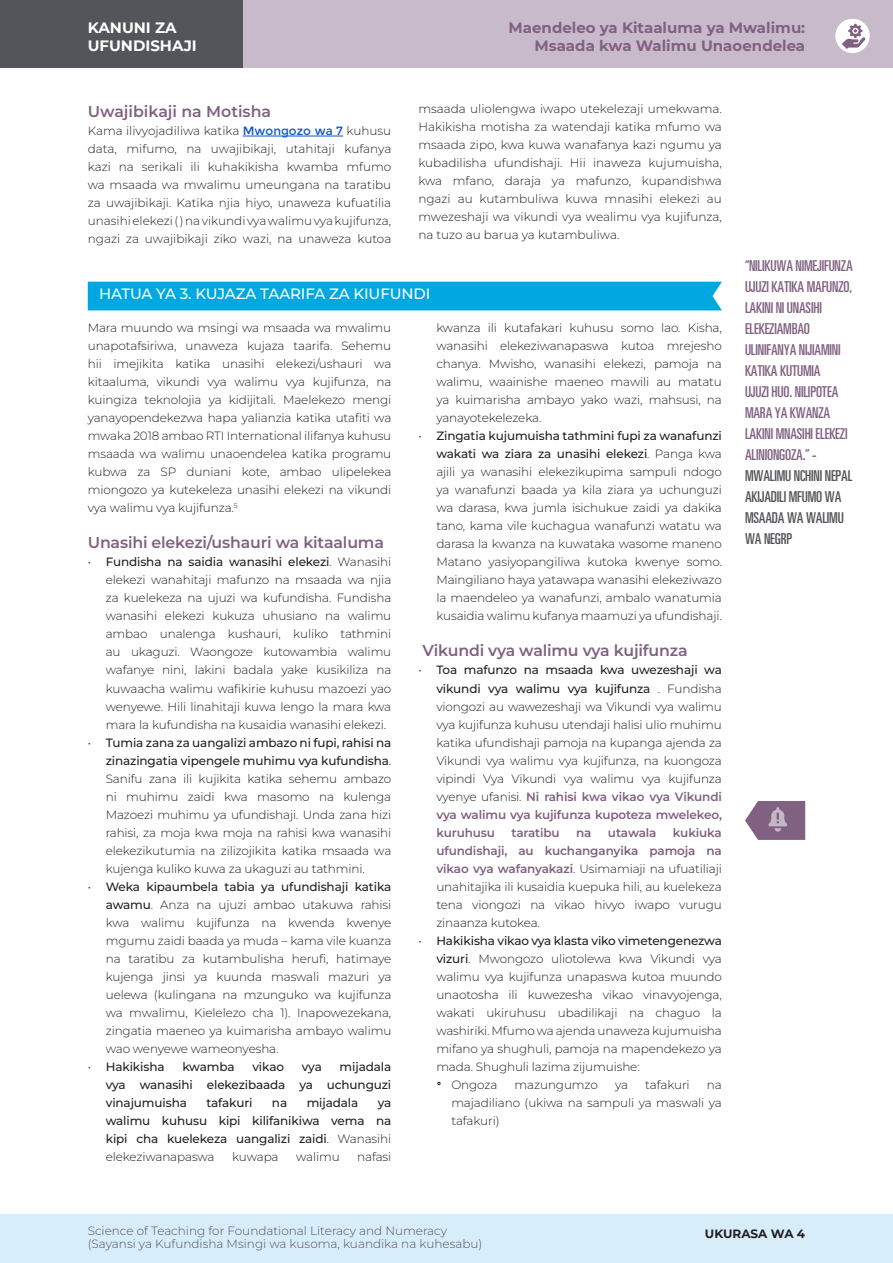
<style>
.page{position:relative;width:893px;height:1263px;background:#fff}
.page>*{position:absolute;margin:0;border:0;box-sizing:border-box;transform-origin:0 0}
.PED_SH{font:600 15.75px "Montserrat";letter-spacing:-.01em;color:#816182}
.PED_head{font:ultra-condensed 15px/21px "Univers LT Std";letter-spacing:-.01em;color:#816182}
.t1{font:700 15px/18px "Montserrat";color:#816182;text-align:right}
.PED_head-2{font:500 15px "Montserrat";letter-spacing:-.01em;color:#fff}
.t2{font:700 15px/18px "Montserrat";color:#fff}
.PED_bullet{font:300 12px/18px "Montserrat";letter-spacing:-.01em;color:#231f20;text-align:justify}
.PED_body{font:300 12px/18px "Montserrat";letter-spacing:-.01em;color:#231f20;text-align:justify}
.PED_bullet-2{font:500 12px/18px "Montserrat";letter-spacing:-.01em;color:#231f20;text-align:justify}
.t3{font:300 12px "Montserrat";color:#54555a}
.PED_bullet-3{font:600 12px "Montserrat";letter-spacing:-.01em;color:#816182}
.t4{font:700 12px "Montserrat";color:#231f20}
.s1{font-weight:400;color:#15c}
.s2{font-weight:500}
.s3{font-weight:300}
.s4{font-weight:600;color:#816182}
.s5{font-size:18.75px}
.s6{color:#54555a}
</style>
<div class="page">
<div style="left:0;top:0;width:893px;height:67px;background:#c9bacb"></div>
<div style="left:0;top:0;width:242px;height:67px;background:#54555a"></div>
<div style="left:0;top:1214px;width:893px;height:49px;background:#d7edfa"></div>
<div style="left:835px;top:19px;width:35px;height:34px;background:#fff;border-radius:50%"></div>
<svg style="left:842px;top:24px;width:23px;height:25px"></svg>
<hr style="left:243px;top:136px;width:100px;height:1px;background:#15c">
<svg style="left:745px;top:801px;width:60px;height:39px;background:#957a96"></svg>
<div style="left:88px;top:282px;width:634px;height:28px;background:#00a8e2"></div>
<p class="t2" style="left:88px;top:18px;width:111px">KANUNI ZA<br>UFUNDISHAJI</p>
<p class="PED_SH" style="left:88px;top:100px;width:185px">Uwajibikaji na Motisha</p>
<p class="PED_body" style="left:88px;top:121px;width:305px">Kama ilivyojadiliwa katika <span class="s1">Mwongozo wa 7</span> kuhusu data, mifumo, na uwajibikaji, utahitaji kufanya kazi na serikali ili kuhakikisha kwamba mfumo wa msaada wa mwalimu umeungana na taratibu za uwajibikaji. Katika njia hiyo, unaweza kufuatilia unasihi elekezi ( ) na vikundi vya walimu vya kujifunza, ngazi za uwajibikaji ziko wazi, na unaweza kutoa</p>
<p class="t1" style="left:508px;top:18px;width:298px">Maendeleo ya Kitaaluma ya Mwalimu:<br>Msaada kwa Walimu Unaoendelea</p>
<p class="PED_body" style="left:418px;top:99px;width:305px">msaada uliolengwa iwapo utekelezaji umekwama.<br>Hakikisha motisha za watendaji katika mfumo wa msaada zipo, kwa kuwa wanafanya kazi ngumu ya kubadilisha ufundishaji. Hii inaweza kujumuisha, kwa mfano, daraja ya mafunzo, kupandishwa ngazi au kutambuliwa kuwa mnasihi elekezi au mwezeshaji wa vikundi vya wealimu vya kujifunza, na tuzo au barua ya kutambuliwa.</p>
<p class="PED_head-2" style="left:99px;top:284px;width:333px">HATUA YA 3. KUJAZA TAARIFA ZA KIUFUNDI</p>
<p class="PED_body" style="left:88px;top:319px;width:305px">Mara muundo wa msingi wa msaada wa mwalimu unapotafsiriwa, unaweza kujaza taarifa. Sehemu hii imejikita katika unasihi elekezi/ushauri wa kitaaluma, vikundi vya walimu vya kujifunza, na kuingiza teknolojia ya kidijitali. Maelekezo mengi yanayopendekezwa hapa yalianzia katika utafiti wa mwaka 2018 ambao RTI International ilifanya kuhusu msaada wa walimu unaoendelea katika programu kubwa za SP duniani kote, ambao ulipelekea miongozo ya kutekeleza unasihi elekezi na vikundi vya walimu vya kujifunza.<sup>5</sup></p>
<p class="PED_SH" style="left:88px;top:532px;width:298px">Unasihi elekezi/ushauri wa kitaaluma</p>
<p class="PED_bullet" style="left:106px;top:553px;width:287px;text-indent:-18px">• <span class="s2">Fundisha na saidia wanasihi elekezi</span>. Wanasihi elekezi wanahitaji mafunzo na msaada wa njia za kuelekeza na ujuzi wa kufundisha. Fundisha wanasihi elekezi kukuza uhusiano na walimu ambao unalenga kushauri, kuliko tathmini au ukaguzi. Waongoze kutowambia walimu wafanye nini, lakini badala yake kusikiliza na kuwaacha walimu wafikirie kuhusu mazoezi yao wenyewe. Hili linahitaji kuwa lengo la mara kwa mara la kufundisha na kusaidia wanasihi elekezi.</p>
<p class="PED_bullet" style="left:106px;top:733px;width:287px;text-indent:-18px">• <span class="s2">Tumia zana za uangalizi ambazo ni fupi, rahisi na zinazingatia vipengele muhimu vya kufundisha</span>.<br>Sanifu zana ili kujikita katika sehemu ambazo ni muhimu zaidi kwa masomo na kulenga Mazoezi muhimu ya ufundishaji. Unda zana hizi rahisi, za moja kwa moja na rahisi kwa wanasihi elekezikutumia na zilizojikita katika msaada wa kujenga kuliko kuwa za ukaguzi au tathmini.</p>
<p class="PED_bullet" style="left:106px;top:877px;width:287px;text-indent:-18px">• <span class="s2">Weka kipaumbela tabia ya ufundishaji katika awamu</span>. Anza na ujuzi ambao utakuwa rahisi kwa walimu kujifunza na kwenda kwenye mgumu zaidi baada ya muda – kama vile kuanza na taratibu za kutambulisha herufi, hatimaye kujenga jinsi ya kuunda maswali mazuri ya uelewa (kulingana na mzunguko wa kujifunza wa mwalimu, Kielelezo cha 1). Inapowezekana, zingatia maeneo ya kuimarisha ambayo walimu wao wenyewe wameonyesha.</p>
<p class="PED_bullet-2" style="left:88px;top:1057px;width:78px"><span class="s3">•</span> Hakikisha</p>
<p class="PED_bullet-2" style="left:182px;top:1057px;width:54px">kwamba</p>
<p class="PED_bullet-2" style="left:252px;top:1057px;width:33px">vikao</p>
<p class="PED_bullet-2" style="left:302px;top:1057px;width:22px">vya</p>
<p class="PED_bullet-2" style="left:106px;top:1057px;width:287px;text-indent:234px">mijadala vya wanasihi elekezibaada ya uchunguzi vinajumuisha</p>
<p class="PED_bullet-2" style="left:206px;top:1093px;width:48px">tafakuri</p>
<p class="PED_bullet-2" style="left:272px;top:1093px;width:17px">na</p>
<p class="PED_bullet-2" style="left:307px;top:1093px;width:53px">mijadala</p>
<p class="PED_bullet-2" style="left:106px;top:1093px;width:287px;text-indent:272px">ya walimu kuhusu kipi kilifanikiwa vema na kipi cha kuelekeza uangalizi zaidi<span class="s3">. Wanasihi elekeziwanapaswa</span></p>
<p class="PED_bullet" style="left:232px;top:1147px;width:48px">kuwapa</p>
<p class="PED_bullet" style="left:296px;top:1147px;width:45px">walimu</p>
<p class="PED_bullet" style="left:357px;top:1147px;width:36px">nafasi</p>
<p class="PED_bullet" style="left:436px;top:319px;width:287px">kwanza ili kutafakari kuhusu somo lao. Kisha, wanasihi elekeziwanapaswa kutoa mrejesho chanya. Mwisho, wanasihi elekezi, pamoja na walimu, waainishe maeneo mawili au matatu ya kuimarisha ambayo yako wazi, mahsusi, na yanayotekelezeka.</p>
<p class="PED_bullet" style="left:436px;top:427px;width:287px;text-indent:-18px">• <span class="s2">Zingatia kujumuisha tathmini fupi za wanafunzi wakati wa ziara za unasihi elekezi</span>. Panga kwa ajili ya wanasihi elekezikupima sampuli ndogo ya wanafunzi baada ya kila ziara ya uchunguzi wa darasa, kwa jumla isichukue zaidi ya dakika tano, kama vile kuchagua wanafunzi watatu wa darasa la kwanza na kuwataka wasome maneno Matano yasiyopangiliwa kutoka kwenye somo.<br>Maingiliano haya yatawapa wanasihi elekeziwazo la maendeleo ya wanafunzi, ambalo wanatumia kusaidia walimu kufanya maamuzi ya ufundishaji.</p>
<p class="PED_SH" style="left:422px;top:640px;width:267px">Vikundi vya walimu vya kujifunza</p>
<p class="PED_bullet" style="left:436px;top:661px;width:287px;text-indent:-18px">• <span class="s2">Toa mafunzo na msaada kwa uwezeshaji wa vikundi vya walimu vya kujifunza</span> . Fundisha viongozi au wawezeshaji wa Vikundi vya walimu vya kujifunza kuhusu utendaji halisi ulio muhimu katika ufundishaji pamoja na kupanga ajenda za Vikundi vya walimu vya kujifunza, na kuongoza vipindi Vya Vikundi vya walimu vya kujifunza vyenye ufanisi. <span class="s4">Ni rahisi kwa vikao vya Vikundi vya walimu vya kujifunza kupoteza mwelekeo, kuruhusu</span></p>
<p class="PED_bullet" style="left:436px;top:823px;width:287px;text-indent:237px"><span class="s4">kukiuka ufundishaji, au kuchanganyika pamoja na vikao vya wafanyakazi</span>. Usimamiaji na ufuatiliaji unahitajika ili kusaidia kuepuka hili, au kuelekeza tena viongozi na vikao hivyo iwapo vurugu zinaanza kutokea.</p>
<p class="PED_bullet" style="left:436px;top:931px;width:287px;text-indent:-18px">• <span class="s2">Hakikisha vikao vya klasta viko vimetengenezwa vizuri</span>. Mwongozo uliotolewa kwa Vikundi vya walimu vya kujifunza unapaswa kutoa muundo unaotosha ili kuwezesha vikao vinavyojenga, wakati ukiruhusu ubadilikaji na chaguo la washiriki. Mfumo wa ajenda unaweza kujumuisha mifano ya shughuli, pamoja na mapendekezo ya mada. Shughuli lazima zijumuishe:</p>
<p class="PED_body" style="left:436px;top:1075px;width:63px"><span class="s5">•</span> Ongoza</p>
<p class="PED_body" style="left:515px;top:1075px;width:85px">mazungumzo</p>
<p class="PED_body" style="left:615px;top:1075px;width:15px">ya</p>
<p class="PED_body" style="left:645px;top:1075px;width:46px">tafakuri</p>
<p class="PED_bullet-3" style="left:511px;top:824px;width:50px">taratibu</p>
<p class="PED_bullet-3" style="left:576px;top:824px;width:17px">na</p>
<p class="PED_bullet-3" style="left:608px;top:824px;width:50px">utawala</p>
<p class="PED_body" style="left:451px;top:1075px;width:272px;text-indent:256px">na majadiliano (ukiwa na sampuli ya maswali ya tafakuri)</p>
<p class="PED_head" style="left:745px;top:255px;width:109px">“NILIKUWA NIMEJIFUNZA<br>UJUZI KATIKA MAFUNZO,<br>LAKINI NI UNASIHI<br>ELEKEZIAMBAO<br>ULINIFANYA NIJIAMINI<br>KATIKA KUTUMIA<br>UJUZI HUO. NILIPOTEA<br>MARA YA KWANZA<br>LAKINI MNASIHI ELEKEZI<br>ALINIONGOZA.” <span class="s6">-<br>MWALIMU NCHINI NEPAL<br>AKIJADILI MFUMO WA<br>MSAADA WA WALIMU<br>WA NEGRP</span></p>
<p class="t3" style="left:88px;top:1222px;width:361px">Science of Teaching for Foundational Literacy and Numeracy</p>
<p class="t4" style="left:705px;top:1224px;width:102px">UKURASA WA 4</p>
<p class="t3" style="left:88px;top:1236px;width:396px">(Sayansi ya Kufundisha Msingi wa kusoma, kuandika na kuhesabu)</p>
</div>
